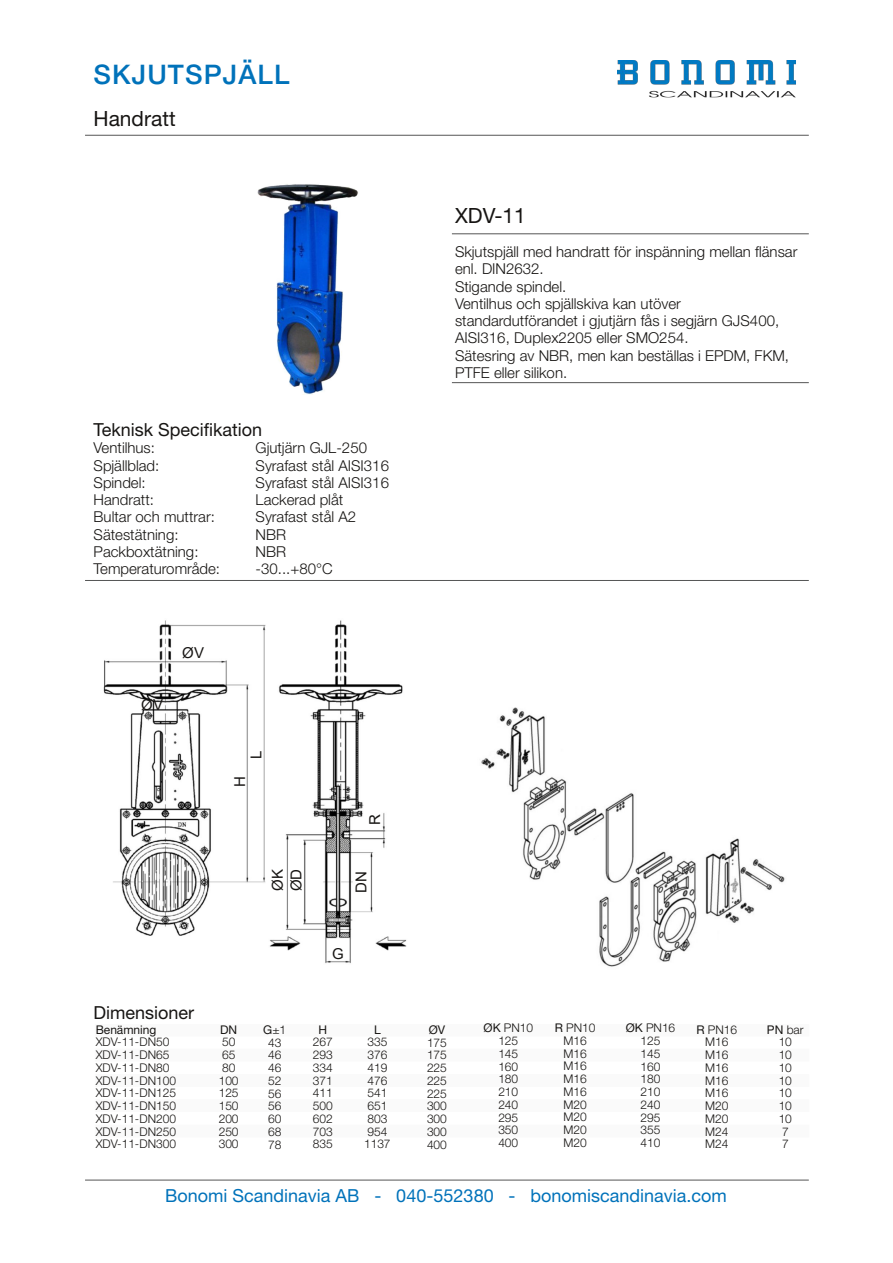
<style>
.page{position:relative;width:893px;height:1263px;background:#fff}
.page>*{position:absolute;margin:0;border:0;box-sizing:border-box;transform-origin:0 0}
.t1{font:500 27px "Helvetica Neue LT Std";letter-spacing:.04em;color:#0072ba}
.t2{font:21px "Helvetica Neue LT Std";color:#171513}
.t3{font:18px "Helvetica Neue LT Std";color:#0072ba}
.t4{font:18px "Helvetica Neue LT Std";color:#171513}
.t5{font:300 15px/17.2px "Helvetica Neue LT Std";color:#171513}
.t6{font:15px "Arial";letter-spacing:.005em;color:#171513}
.t7{font:300 12px/12.8px "Helvetica Neue LT Std";letter-spacing:-.005em;color:#171513;text-align:center}
.t8{font:12px "Helvetica Neue LT Std";color:#171513}
.s1{font-weight:400}
</style>
<div class="page">
<img style="left:103px;top:620px;width:304px;height:344px">
<img style="left:481px;top:707px;width:304px;height:260px">
<div style="left:95px;top:1125px;width:714px;height:12px;background:#fafafa"></div>
<img style="left:257px;top:184px;width:101px;height:211px">
<div style="left:95px;top:1099px;width:714px;height:13px;background:#fafafa"></div>
<div style="left:95px;top:1074px;width:714px;height:13px;background:#fafafa"></div>
<div style="left:95px;top:1049px;width:714px;height:12px;background:#fafafa"></div>
<div style="left:95px;top:1024px;width:714px;height:12px;background:#fafafa"></div>
<hr style="left:85px;top:580px;width:724px;height:1px;background:#555656">
<hr style="left:452px;top:234px;width:357px;height:1px;background:#555656">
<hr style="left:452px;top:382px;width:357px;height:1px;background:#555656">
<img style="left:617px;top:60px;width:179px;height:38px">
<hr style="left:85px;top:135px;width:724px;height:1px;background:#555656">
<hr style="left:85px;top:1180px;width:724px;height:1px;background:#555656">
<h1 class="t1" style="left:94px;top:65px;width:197px">SKJUTSPJÄLL</h1>
<h2 class="t2" style="left:94px;top:111px;width:84px">Handratt</h2>
<p class="t4" style="left:94px;top:423px;width:170px">Teknisk Specifikation</p>
<p class="t5" style="left:94px;top:441px;width:63px">Ventilhus:</p>
<p class="t5" style="left:256px;top:441px;width:113px">Gjutjärn GJL-250</p>
<p class="t5" style="left:94px;top:459px;width:67px">Spjällblad:</p>
<p class="t5" style="left:256px;top:459px;width:135px">Syrafast stål AISI316</p>
<p class="t5" style="left:94px;top:476px;width:54px">Spindel:</p>
<p class="t5" style="left:256px;top:476px;width:135px">Syrafast stål AISI316</p>
<p class="t5" style="left:94px;top:493px;width:62px">Handratt:</p>
<p class="t5" style="left:256px;top:493px;width:89px">Lackerad plåt</p>
<p class="t5" style="left:94px;top:510px;width:123px">Bultar och muttrar:</p>
<p class="t5" style="left:256px;top:510px;width:102px">Syrafast stål A2</p>
<p class="t5" style="left:94px;top:528px;width:87px">Sätestätning:</p>
<p class="t5" style="left:256px;top:528px;width:32px">NBR</p>
<p class="t5" style="left:94px;top:545px;width:106px">Packboxtätning:</p>
<p class="t5" style="left:256px;top:545px;width:32px">NBR</p>
<p class="t5" style="left:94px;top:562px;width:128px">Temperaturområde:</p>
<p class="t5" style="left:256px;top:562px;width:79px">-30...+80°C</p>
<p class="t6" style="left:141px;top:697px;width:23px">ØV</p>
<p class="t6" style="left:182px;top:644px;width:23px">ØV</p>
<p class="t6" style="left:248px;top:759px;width:10px;rotate:-90deg">L</p>
<p class="t6" style="left:231px;top:787px;width:12px;rotate:-90deg">H</p>
<p class="t6" style="left:269px;top:891px;width:23px;rotate:-90deg">ØK</p>
<p class="t6" style="left:288px;top:891px;width:24px;rotate:-90deg">ØD</p>
<p class="t6" style="left:366px;top:824px;width:12px;rotate:-90deg">R</p>
<p class="t6" style="left:353px;top:893px;width:23px;rotate:-90deg">DN</p>
<p class="t4" style="left:94px;top:1006px;width:102px">Dimensioner</p>
<p class="t8" style="left:96px;top:1025px;width:62px">Benämning</p>
<p class="t7" style="left:96px;top:1037px;width:82px;text-align:left">XDV-11-DN50<br>XDV-11-DN65<br>XDV-11-DN80<br>XDV-11-DN100<br>XDV-11-DN125<br>XDV-11-DN150<br>XDV-11-DN200<br>XDV-11-DN250<br>XDV-11-DN300</p>
<p class="t8" style="left:220px;top:1025px;width:19px">DN</p>
<p class="t7" style="left:219px;top:1037px;width:21px;text-align:left">50<br>65<br>80<br>100<br>125<br>150<br>200<br>250<br>300</p>
<p class="t7" style="left:263px;top:1025px;width:25px"><span class="s1">G</span>±1<br>43<br>46<br>46<br>52<br>56<br>56<br>60<br>68<br>78</p>
<p class="t6" style="left:332px;top:946px;width:13px">G</p>
<p class="t8" style="left:318px;top:1025px;width:10px">H</p>
<p class="t7" style="left:313px;top:1037px;width:21px;text-align:justify">267<br>293<br>334<br>371<br>411<br>500<br>602<br>703<br>835</p>
<p class="t8" style="left:374px;top:1025px;width:8px">L</p>
<p class="t7" style="left:364px;top:1037px;width:28px;text-align:left">335<br>376<br>419<br>476<br>541<br>651<br>803<br>954<br>1137</p>
<h2 class="t2" style="left:455px;top:208px;width:72px">XDV-11</h2>
<p class="t5" style="left:455px;top:245px;width:344px">Skjutspjäll med handratt för inspänning mellan flänsar enl. DIN2632.<br>Stigande spindel.<br>Ventilhus och spjällskiva kan utöver standardutförandet i gjutjärn fås i segjärn GJS400, AISI316, Duplex2205 eller SMO254.<br>Sätesring av NBR, men kan beställas i EPDM, FKM, PTFE eller silikon.</p>
<p class="t8" style="left:429px;top:1025px;width:18px">ØV</p>
<p class="t7" style="left:427px;top:1037px;width:21px;text-align:justify">175<br>175<br>225<br>225<br>225<br>300<br>300<br>300<br>400</p>
<p class="t7" style="left:483px;top:1023px;width:51px"><span class="s1">ØK</span> PN10<br>125<br>145<br>160<br>180<br>210<br>240<br>295<br>350<br>400</p>
<p class="t7" style="left:555px;top:1023px;width:42px"><span class="s1">R</span> PN10<br>M16<br>M16<br>M16<br>M16<br>M16<br>M20<br>M20<br>M20<br>M20</p>
<p class="t7" style="left:626px;top:1023px;width:51px"><span class="s1">ØK</span> PN16<br>125<br>145<br>160<br>180<br>210<br>240<br>295<br>355<br>410</p>
<p class="t7" style="left:696px;top:1025px;width:42px"><span class="s1">R</span> PN16<br>M16<br>M16<br>M16<br>M16<br>M16<br>M20<br>M20<br>M24<br>M24</p>
<p class="t7" style="left:767px;top:1025px;width:38px"><span class="s1">PN</span> bar<br>10<br>10<br>10<br>10<br>10<br>10<br>10<br>7<br>7</p>
<p class="t3" style="left:165px;top:1189px;width:563px">Bonomi Scandinavia AB - 040-552380 - bonomiscandinavia.com</p>
</div>
